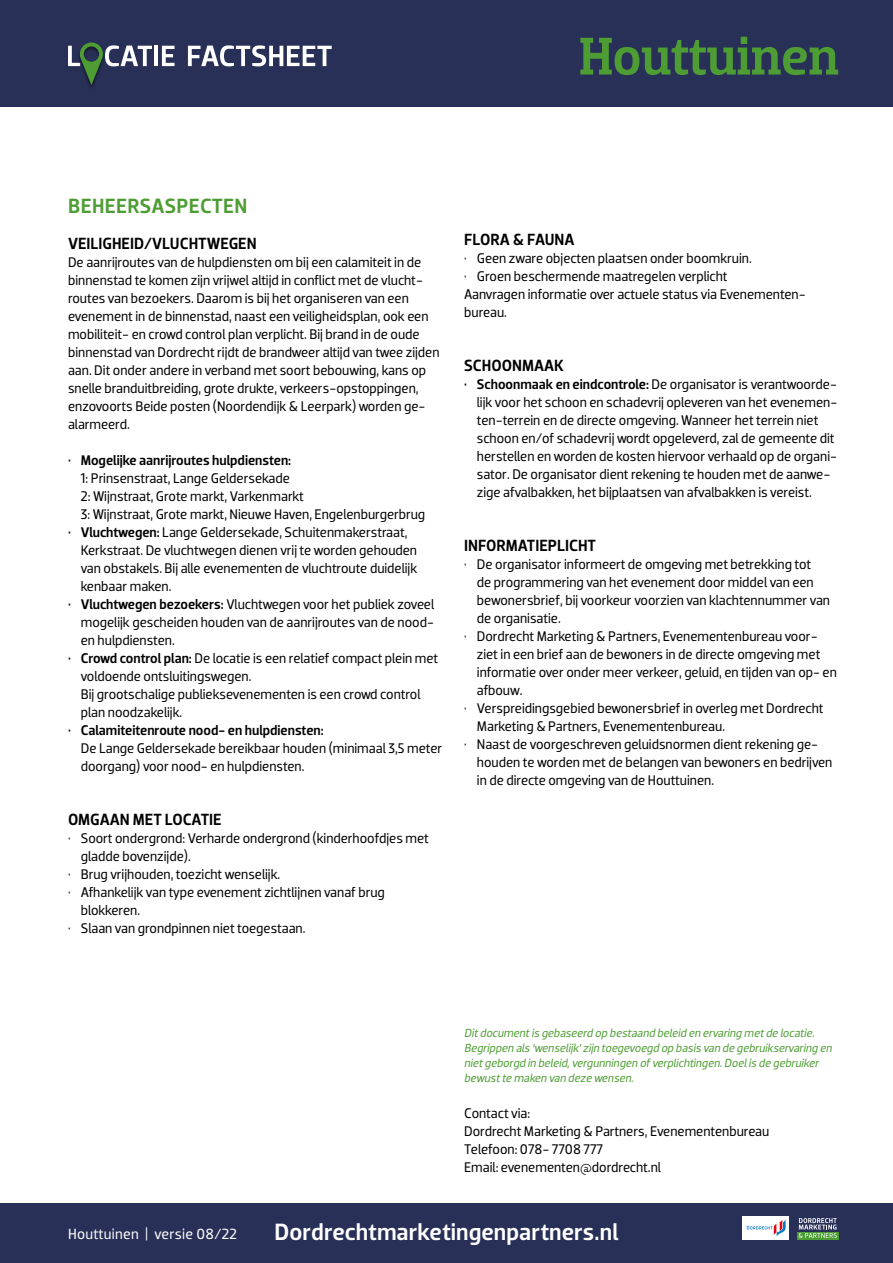
<style>
.page{position:relative;width:893px;height:1263px;background:#fff}
.page>*{position:absolute;margin:0;border:0;box-sizing:border-box;transform-origin:0 0}
.t1{font:500 54px "Dobra Slab";letter-spacing:-.01em;color:#4e9d34}
.t2{font:500 24px "Dobra";color:#fff}
.t3{font:500 21px "Dobra";letter-spacing:.015em;color:#4e9d34}
.t4{font:500 16.5px "Dobra";color:#000}
.t5{font:15px "Dobra";letter-spacing:.02em;color:#fff}
.t6{font:14.25px/18px "Dobra";letter-spacing:-.005em;color:#000}
.t7{font:500 14.25px "Dobra";color:#000}
.t8{font:italic 12px/15px "Dobra";color:#4e9d34}
.s1{font-weight:500}
</style>
<div class="page">
<div style="left:0;top:1203px;width:893px;height:60px;background:#293057"></div>
<div style="left:0;top:0;width:893px;height:106px;background:#293057"></div>
<div style="left:797px;top:1231px;width:42px;height:9px;background:#4c9c34"></div>
<svg style="left:799px;top:1218px;width:38px;height:20px"></svg>
<div style="left:743px;top:1216px;width:46px;height:24px;background:#fff"></div>
<hr style="left:155px;top:46px;width:3px;height:20px;background:#fff">
<svg style="left:162px;top:46px;width:13px;height:20px"></svg>
<svg style="left:188px;top:45px;width:144px;height:21px"></svg>
<svg style="left:68px;top:43px;width:84px;height:42px"></svg>
<svg style="left:746px;top:1219px;width:40px;height:17px"></svg>
<h1 class="t1" style="left:579px;top:24px;width:261px">Houttuinen</h1>
<h3 class="t3" style="left:68px;top:195px;width:181px">BEHEERSASPECTEN</h3>
<p class="t4" style="left:68px;top:235px;width:190px">VEILIGHEID/VLUCHTWEGEN</p>
<p class="t6" style="left:68px;top:253px;width:373px">De aanrijroutes van de hulpdiensten om bij een calamiteit in de binnenstad te komen zijn vrijwel altijd in conflict met de vlucht&shy;routes van bezoekers. Daarom is bij het organiseren van een evenement in de binnenstad, naast een veiligheidsplan, ook een mobiliteit- en crowd control plan verplicht. Bij brand in de oude binnenstad van Dordrecht rijdt de brandweer altijd van twee zijden aan. Dit onder andere in verband met soort bebouwing, kans op snelle branduitbreiding, grote drukte, verkeers-opstoppingen, enzovoorts Beide posten (Noordendijk &amp; Leerpark) worden ge&shy;alarmeerd.</p>
<p class="t7" style="left:68px;top:453px;width:225px">• Mogelijke aanrijroutes hulpdiensten:</p>
<p class="t6" style="left:81px;top:469px;width:346px">1: Prinsenstraat, Lange Geldersekade<br>2: Wijnstraat, Grote markt, Varkenmarkt<br>3: Wijnstraat, Grote markt, Nieuwe Haven, Engelenburgerbrug</p>
<p class="t6" style="left:81px;top:523px;width:338px;text-indent:-13px"><span class="s1">• Vluchtwegen:</span> Lange Geldersekade, Schuitenmakerstraat, Kerkstraat. De vluchtwegen dienen vrij te worden gehouden van obstakels. Bij alle evenementen de vluchtroute duidelijk kenbaar maken.</p>
<p class="t6" style="left:81px;top:595px;width:355px;text-align:justify;text-indent:-13px"><span class="s1">• Vluchtwegen bezoekers:</span> Vluchtwegen voor het publiek zoveel mogelijk gescheiden houden van de aanrijroutes van de nood&shy;en hulpdiensten.</p>
<p class="t6" style="left:81px;top:649px;width:359px;text-indent:-13px"><span class="s1">• Crowd control plan:</span> De locatie is een relatief compact plein met voldoende ontsluitingswegen.<br>Bij grootschalige publieksevenementen is een crowd control plan noodzakelijk.</p>
<p class="t7" style="left:68px;top:723px;width:257px">• Calamiteitenroute nood- en hulpdiensten:</p>
<p class="t6" style="left:81px;top:739px;width:363px">De Lange Geldersekade bereikbaar houden (minimaal 3,5 meter doorgang) voor nood- en hulpdiensten.</p>
<p class="t4" style="left:68px;top:811px;width:155px">OMGAAN MET LOCATIE</p>
<p class="t6" style="left:81px;top:829px;width:350px;text-indent:-13px">• Soort ondergrond: Verharde ondergrond (kinderhoofdjes met gladde bovenzijde).</p>
<p class="t6" style="left:68px;top:865px;width:214px">• Brug vrijhouden, toezicht wenselijk.</p>
<p class="t6" style="left:81px;top:883px;width:306px;text-indent:-13px">• Afhankelijk van type evenement zichtlijnen vanaf brug blokkeren.</p>
<p class="t6" style="left:68px;top:919px;width:239px">• Slaan van grondpinnen niet toegestaan.</p>
<p class="t4" style="left:464px;top:232px;width:112px">FLORA &amp; FAUNA</p>
<p class="t6" style="left:464px;top:250px;width:289px">• Geen zware objecten plaatsen onder boomkruin.</p>
<p class="t6" style="left:464px;top:268px;width:343px">• Groen beschermende maatregelen verplicht<br>Aanvragen informatie over actuele status via Evenementen&shy;bureau.</p>
<p class="t4" style="left:464px;top:358px;width:101px">SCHOONMAAK</p>
<p class="t6" style="left:477px;top:376px;width:362px;text-indent:-13px"><span class="s1">• Schoonmaak en eindcontrole:</span> De organisator is verantwoorde&shy;lijk voor het schoon en schadevrij opleveren van het evenemen&shy;ten-terrein en de directe omgeving. Wanneer het terrein niet schoon en/of schadevrij wordt opgeleverd, zal de gemeente dit herstellen en worden de kosten hiervoor verhaald op de organi&shy;sator. De organisator dient rekening te houden met de aanwe&shy;zige afvalbakken, het bijplaatsen van afvalbakken is vereist.</p>
<p class="t4" style="left:464px;top:538px;width:134px">INFORMATIEPLICHT</p>
<p class="t6" style="left:477px;top:556px;width:355px;text-indent:-13px">• De organisator informeert de omgeving met betrekking tot<br>de programmering van het evenement door middel van een bewonersbrief, bij voorkeur voorzien van klachtennummer van de organisatie.</p>
<p class="t6" style="left:477px;top:628px;width:362px;text-indent:-13px">• Dordrecht Marketing &amp; Partners, Evenementenbureau voor&shy;ziet in een brief aan de bewoners in de directe omgeving met informatie over onder meer verkeer, geluid, en tijden van op- en afbouw.</p>
<p class="t6" style="left:477px;top:700px;width:348px;text-indent:-13px">• Verspreidingsgebied bewonersbrief in overleg met Dordrecht<br>Marketing &amp; Partners, Evenementenbureau.</p>
<p class="t6" style="left:477px;top:736px;width:357px;text-indent:-13px">• Naast de voorgeschreven geluidsnormen dient rekening ge&shy;houden te worden met de belangen van bewoners en bedrijven in de directe omgeving van de Houttuinen.</p>
<p class="t8" style="left:464px;top:1026px;width:371px">Ditdocumentis gebaseerd op bestaand beleid en ervaring metde locatie.<br>Begrippen als ‘wenselijk’zijn toegevoegd op basis van de gebruikservaring en nietgeborgd in beleid,vergunningen ofverplichtingen.Doelis de gebruiker bewustte maken van deze wensen.</p>
<p class="t6" style="left:464px;top:1104px;width:307px">Contact via:<br>Dordrecht Marketing &amp; Partners, Evenementenbureau<br>Telefoon: 078- 7708 777<br>Email: evenementen@dordrecht.nl</p>
<p class="t5" style="left:68px;top:1227px;width:171px">Houttuinen | versie 08/22</p>
<h2 class="t2" style="left:274px;top:1220px;width:345px">Dordrechtmarketingenpartners.nl</h2>
</div>
